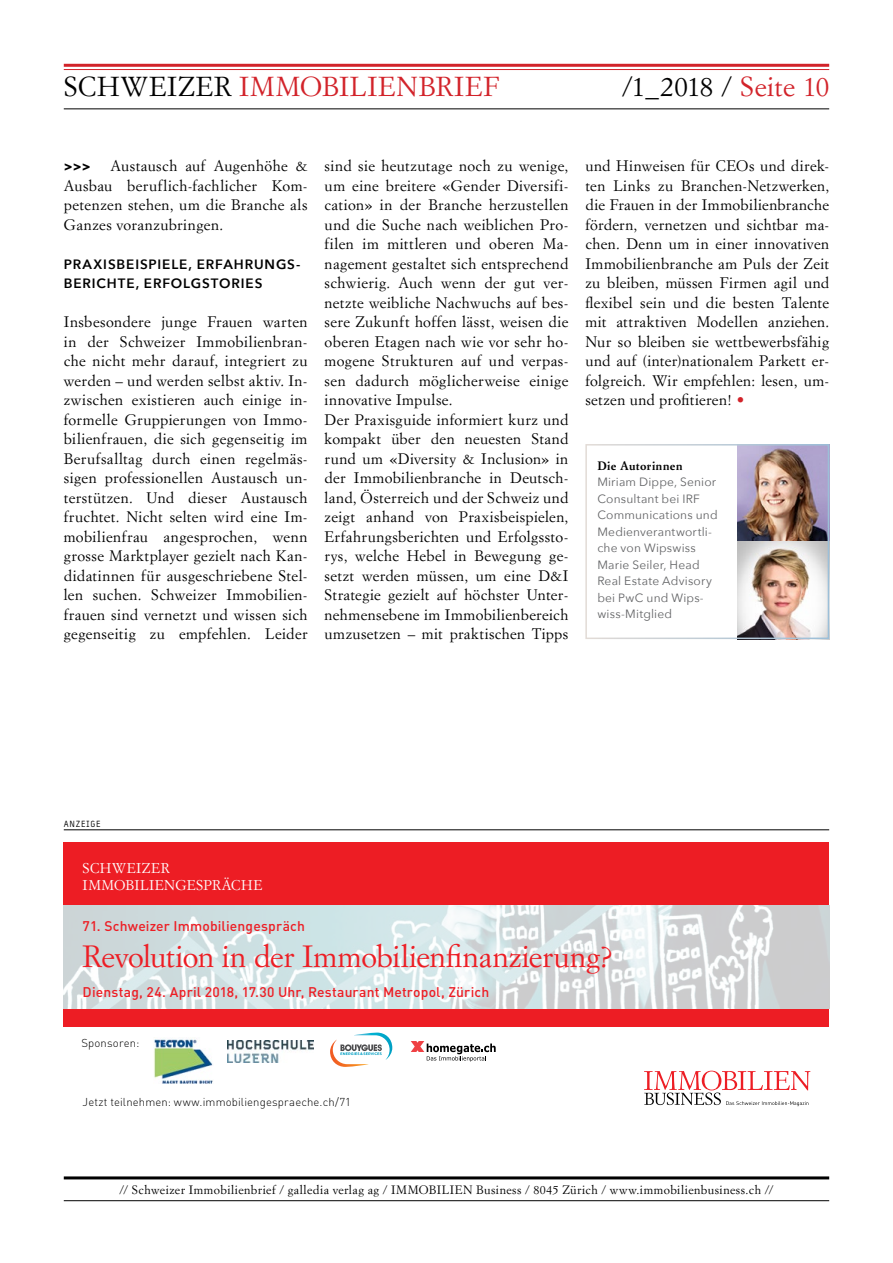
<style>
.page{position:relative;width:893px;height:1263px;background:#fff}
.page>*{position:absolute;margin:0;border:0;box-sizing:border-box;transform-origin:0 0}
.t1{font:30.3px "Simoncini Garamond Std";letter-spacing:-.005em;color:#ed1d24}
.t2{font:27px "Simoncini Garamond Std";letter-spacing:.03em;color:#d2232a}
.t3{font:27px "Simoncini Garamond Std";letter-spacing:.005em;color:#000}
.t4{font:15px/19.5px "Simoncini Garamond Std";letter-spacing:.025em;color:#000;text-align:justify}
.t5{font:13.95px/17px "Simoncini Garamond Std";letter-spacing:.025em;color:#fff}
.t6{font:500 13.8px "DIN Pro";letter-spacing:.01em;color:#ed1d24}
.t7{font:600 13.5px/19.5px "Avenir Next";letter-spacing:.065em;color:#000}
.t8{font:700 13.5px "Avenir Next";color:#000}
.t9{font:12px/16.5px "Avenir Next";letter-spacing:.015em;color:#636466}
.t10{font:12px "Simoncini Garamond Std";letter-spacing:.04em;color:#000}
.t11{font:700 12px "Simoncini Garamond Std";letter-spacing:.035em;color:#000}
.t12{font:300 11.4px "DIN Pro";letter-spacing:.01em;color:#000}
.t13{font:9px "Typestar";letter-spacing:.065em;color:#000}
.s1{color:#000}
.s2{color:#d2232a}
.s3{font-family:"Avenir Next";font-weight:800;color:#d2232a}
</style>
<div class="page">
<hr style="left:64px;top:1176px;width:765px;height:3px;background:#000">
<hr style="left:64px;top:1200px;width:765px;height:1px;background:#000">
<hr style="left:64px;top:64px;width:765px;height:3px;background:#d2232a">
<hr style="left:64px;top:69px;width:765px;height:1px;background:#d2232a">
<hr style="left:64px;top:108px;width:765px;height:1px;background:#000">
<hr style="left:64px;top:829px;width:765px;height:1px;background:#000">
<div style="left:64px;top:842px;width:765px;height:184px;background:#ed1d24"></div>
<svg style="left:644px;top:1071px;width:166px;height:35px"></svg>
<svg style="left:64px;top:905px;width:765px;height:104px;background:#d8e1e3"></svg>
<img style="left:154px;top:1039px;width:59px;height:45px">
<img style="left:228px;top:1041px;width:86px;height:21px">
<svg style="left:330px;top:1032px;width:62px;height:35px"></svg>
<svg style="left:411px;top:1041px;width:85px;height:20px"></svg>
<img style="left:737px;top:447px;width:89px;height:95px">
<img style="left:737px;top:542px;width:89px;height:94px">
<div style="left:585px;top:444px;width:244px;height:195px;border:2px solid #fff"></div>
<h2 class="t2" style="left:64px;top:70px;width:437px"><span class="s1">SCHWEIZER</span> IMMOBILIENBRIEF</h2>
<h2 class="t3" style="left:622px;top:70px;width:209px">/1_2018 / <span class="s2">Seite 10</span></h2>
<p class="t4" style="left:64px;top:156px;width:245px;text-indent:47px">Austausch auf Augenhöhe &amp; Ausbau beruflich-fachlicher Kom&shy;petenzen stehen, um die Branche als Ganzes voranzubringen.</p>
<p class="t7" style="left:64px;top:254px;width:238px">PRAXISBEISPIELE, ERFAHRUNGS-<br>BERICHTE, ERFOLGSTORIES</p>
<p class="t4" style="left:64px;top:312px;width:245px">Insbesondere junge Frauen warten in der Schweizer Immobilienbran&shy;che nicht mehr darauf, integriert zu werden – und werden selbst aktiv. In&shy;zwischen existieren auch einige in&shy;formelle Gruppierungen von Immo&shy;bilienfrauen, die sich gegenseitig im Berufsalltag durch einen regelmäs&shy;sigen professionellen Austausch un&shy;terstützen. Und dieser Austausch fruchtet. Nicht selten wird eine Im&shy;mobilienfrau angesprochen, wenn grosse Marktplayer gezielt nach Kan&shy;didatinnen für ausgeschriebene Stel&shy;len suchen. Schweizer Immobilien&shy;frauen sind vernetzt und wissen sich gegenseitig zu empfehlen. Leider</p>
<p class="t8" style="left:64px;top:155px;width:28px">&gt;&gt;&gt;</p>
<p class="t4" style="left:325px;top:156px;width:245px;text-align:left">sind sie heutzutage noch zu wenige, um eine breitere «Gender Diversifi&shy;cation» in der Branche herzustellen und die Suche nach weiblichen Pro&shy;filen im mittleren und oberen Ma&shy;nagement gestaltet sich entsprechend schwierig. Auch wenn der gut ver&shy;netzte weibliche Nachwuchs auf bes&shy;sere Zukunft hoffen lässt, weisen die oberen Etagen nach wie vor sehr ho&shy;mogene Strukturen auf und verpas&shy;sen dadurch möglicherweise einige innovative Impulse.<br>Der Praxisguide informiert kurz und kompakt über den neuesten Stand rund um «Diversity &amp; Inclusion» in der Immobilienbranche in Deutsch&shy;land, Österreich und der Schweiz und zeigt anhand von Praxisbeispielen, Erfahrungsberichten und Erfolgssto&shy;rys, welche Hebel in Bewegung ge&shy;setzt werden müssen, um eine D&amp;I Strategie gezielt auf höchster Unter&shy;nehmensebene im Immobilienbereich umzusetzen – mit praktischen Tipps</p>
<p class="t4" style="left:585px;top:156px;width:245px">und Hinweisen für CEOs und direk&shy;ten Links zu Branchen-Netzwerken, die Frauen in der Immobilienbranche fördern, vernetzen und sichtbar ma&shy;chen. Denn um in einer innovativen Immobilienbranche am Puls der Zeit zu bleiben, müssen Firmen agil und flexibel sein und die besten Talente mit attraktiven Modellen anziehen.<br>Nur so bleiben sie wettbewerbsfähig und auf (inter)nationalem Parkett er&shy;folgreich. Wir empfehlen: lesen, um&shy;setzen und profitieren! <span class="s3">•</span></p>
<p class="t11" style="left:597px;top:458px;width:87px">Die Autorinnen</p>
<p class="t9" style="left:597px;top:473px;width:122px">Miriam Dippe, Senior<br>Consultant bei IRF<br>Communications und<br>Medienverantwortli&shy;che von Wipswiss<br>Marie Seiler, Head<br>Real Estate Advisory bei PwC und Wips&shy;wiss-Mitglied</p>
<p class="t13" style="left:64px;top:819px;width:38px">ANZEIGE</p>
<p class="t5" style="left:83px;top:860px;width:181px">SCHWEIZER<br>IMMOBILIENGESPRÄCHE</p>
<p class="t6" style="left:83px;top:915px;width:224px">71. Schweizer Immobiliengespräch</p>
<h1 class="t1" style="left:83px;top:937px;width:532px">Revolution in der Immobilienfinanzierung?</h1>
<p class="t6" style="left:83px;top:981px;width:408px">Dienstag, 24. April 2018, 17.30 Uhr, Restaurant Metropol, Zürich</p>
<p class="t12" style="left:81px;top:1034px;width:60px">Sponsoren:</p>
<p class="t12" style="left:83px;top:1093px;width:270px">Jetzt teilnehmen: www.immobiliengespraeche.ch/71</p>
<p class="t10" style="left:120px;top:1183px;width:655px">// Schweizer Immobilienbrief / galledia verlag ag / IMMOBILIEN Business / 8045 Zürich / www.immobilienbusiness.ch //</p>
</div>
